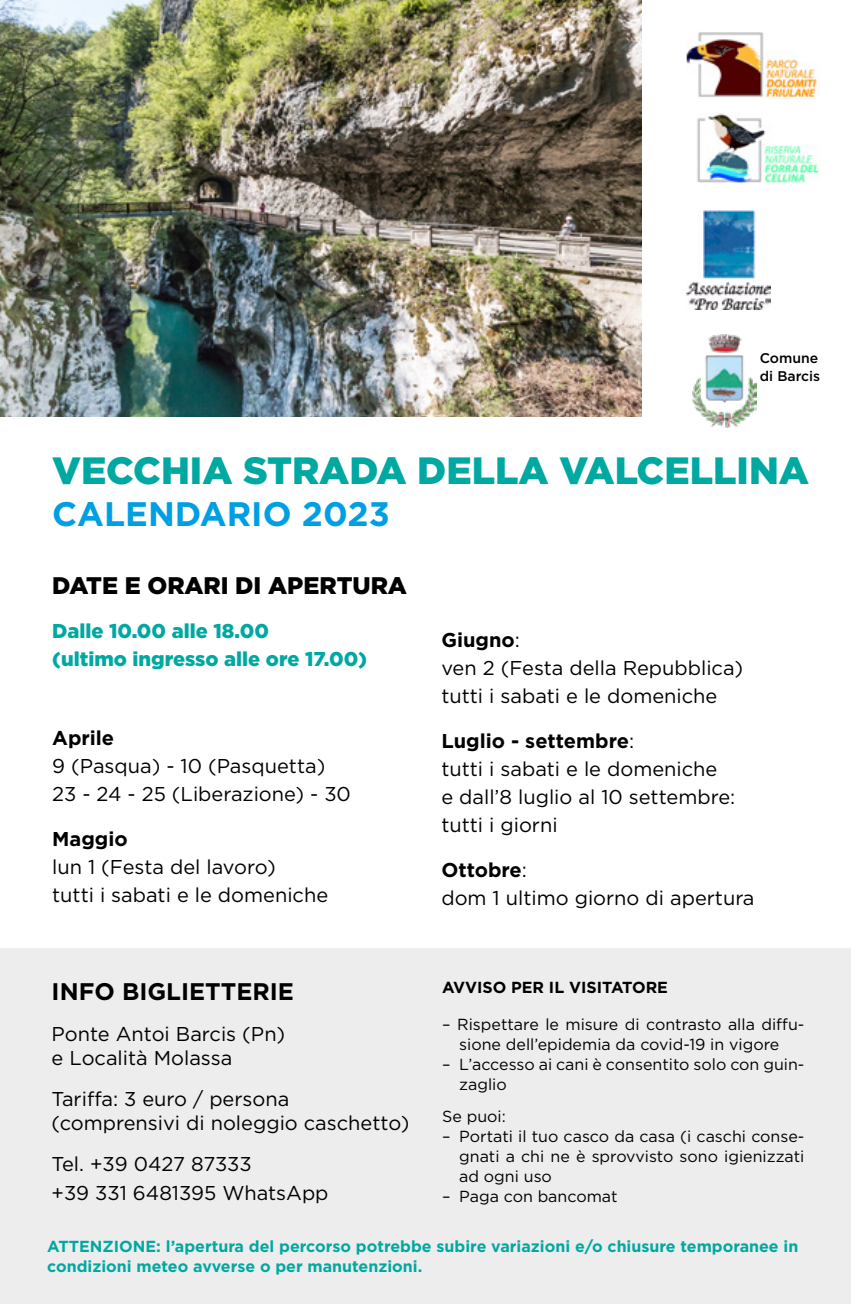
<style>
.page{position:relative;width:851px;height:1304px;background:#fff}
.page>*{position:absolute;margin:0;border:0;box-sizing:border-box;transform-origin:0 0}
.t1{font:900 38px "Gotham";color:#00a8a2}
.t2{font:700 34px "Gotham";color:#009fe3}
.t3{font:900 24px "Gotham";color:#000}
.t4{font:700 24px "Gotham";color:#000}
.t5{font:20px/28px "Gotham";color:#000}
.t6{font:900 20px/28px "Gotham";color:#00a8a2}
.t7{font:700 20px "Gotham";color:#000}
.t8{font:16px/20px "Gotham";color:#000;text-align:center}
.t9{font:700 16px/20px "Gotham";color:#00a8a2}
.t10{font:700 16px "Gotham";color:#000}
.t11{font:500 14px/18px "Gotham";color:#000}
.s1{font-weight:700}
</style>
<div class="page">
<div style="left:0;top:949px;width:850px;height:355px;background:#ededed"></div>
<img style="left:0;top:0;width:641px;height:416px">
<img style="left:686px;top:211px;width:84px;height:99px">
<img style="left:692px;top:334px;width:64px;height:93px">
<img style="left:697px;top:113px;width:122px;height:70px">
<img style="left:686px;top:32px;width:133px;height:67px">
<p class="t11" style="left:759px;top:349px;width:62px">Comune di Barcis</p>
<h1 class="t1" style="left:52px;top:444px;width:758px">VECCHIA STRADA DELLA VALCELLINA</h1>
<h2 class="t2" style="left:52px;top:491px;width:339px">CALENDARIO 2023</h2>
<p class="t3" style="left:52px;top:569px;width:356px">DATE E ORARI DI APERTURA</p>
<p class="t6" style="left:52px;top:617px;width:316px">Dalle 10.00 alle 18.00<br>(ultimo ingresso alle ore 17.00)</p>
<p class="t7" style="left:52px;top:725px;width:64px">Aprile</p>
<p class="t5" style="left:52px;top:751px;width:300px">9 (Pasqua) - 10 (Pasquetta)<br>23 - 24 - 25 (Liberazione) - 30</p>
<p class="t7" style="left:52px;top:826px;width:77px">Maggio</p>
<p class="t5" style="left:52px;top:852px;width:277px">lun 1 (Festa del lavoro)<br>tutti i sabati e le domeniche</p>
<p class="t4" style="left:52px;top:975px;width:244px">INFO BIGLIETTERIE</p>
<p class="t5" style="left:52px;top:1021px;width:235px;line-height:24px">Ponte Antoi Barcis (Pn) e Località Molassa</p>
<p class="t5" style="left:52px;top:1086px;width:359px;line-height:24px">Tariffa: 3 euro / persona (comprensivi di noleggio caschetto)</p>
<p class="t5" style="left:52px;top:1149px;width:278px;line-height:29px">Tel. +39 0427 87333<br>+39 331 6481395 WhatsApp</p>
<p class="t5" style="left:441px;top:625px;width:303px"><span class="s1">Giugno</span>:<br>ven 2 (Festa della Repubblica) tutti i sabati e le domeniche</p>
<p class="t5" style="left:441px;top:726px;width:295px"><span class="s1">Luglio - settembre</span>:<br>tutti i sabati e le domeniche<br>e dall’8 luglio al 10 settembre: tutti i giorni</p>
<p class="t5" style="left:441px;top:855px;width:314px"><span class="s1">Ottobre</span>:<br>dom 1 ultimo giorno di apertura</p>
<p class="t10" style="left:442px;top:977px;width:227px">AVVISO PER IL VISITATORE</p>
<p class="t8" style="left:442px;top:1014px;width:363px">– Rispettare le misure di contrasto alla diffu&shy;sione dell’epidemia da covid-19 in vigore</p>
<p class="t8" style="left:459px;top:1054px;width:346px;text-align:left;text-indent:-17px">– L’accesso ai cani è consentito solo con guin&shy;zaglio</p>
<p class="t8" style="left:442px;top:1106px;width:65px">Se puoi:</p>
<p class="t8" style="left:459px;top:1126px;width:347px;text-align:justify;text-indent:-17px">– Portati il tuo casco da casa (i caschi conse&shy;gnati a chi ne è sprovvisto sono igienizzati ad ogni uso</p>
<p class="t8" style="left:442px;top:1186px;width:177px">– Paga con bancomat</p>
<p class="t9" style="left:47px;top:1236px;width:752px">ATTENZIONE: l’apertura del percorso potrebbe subire variazioni e/o chiusure temporanee in condizioni meteo avverse o per manutenzioni.</p>
</div>
